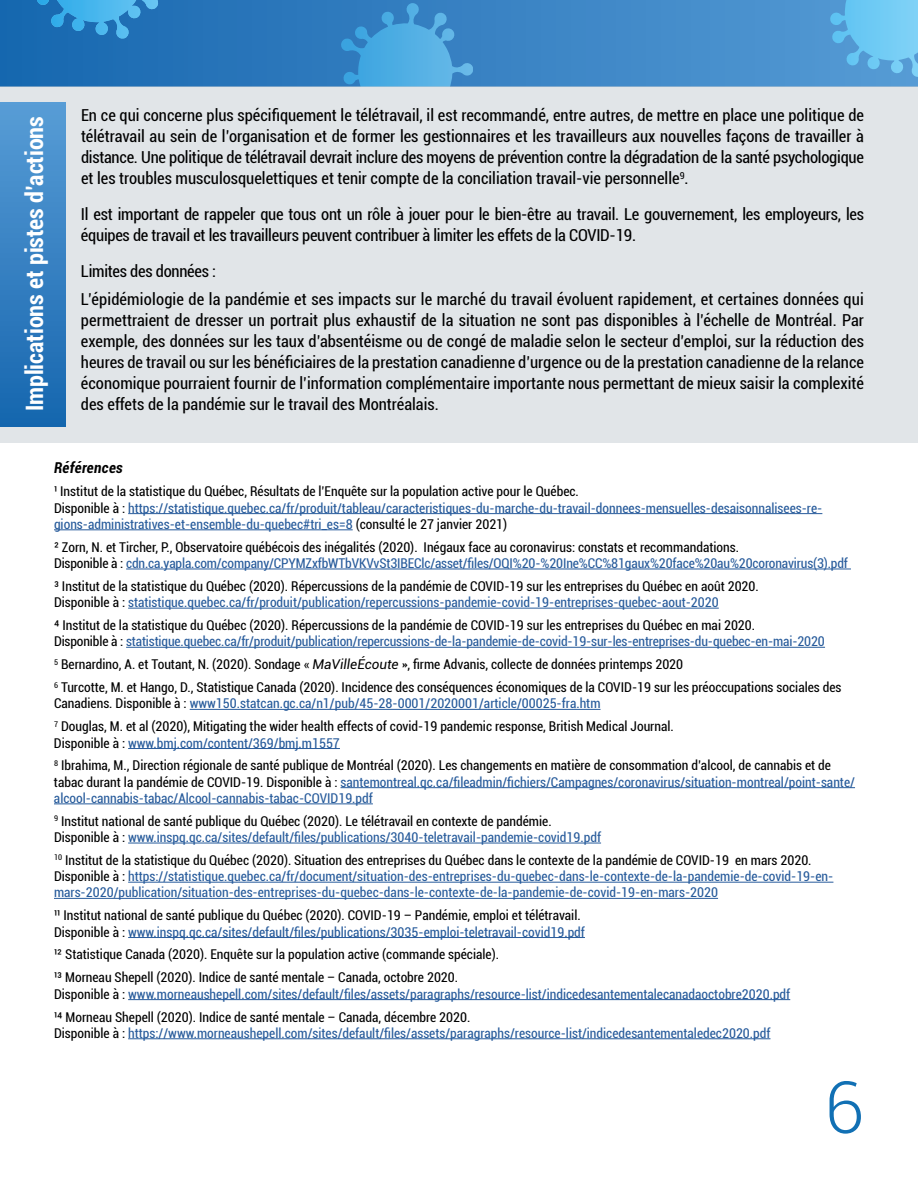
<style>
.page{position:relative;width:918px;height:1188px;background:#fff}
.page>*{position:absolute;margin:0;border:0;box-sizing:border-box;transform-origin:0 0}
.t1{font:300 72px "Roboto";color:#1170b4}
.t2{font:700 condensed 24px "Roboto";color:#fff}
.t3{font:condensed 16.5px/21px "Roboto";letter-spacing:-.01em;color:#000;text-align:justify}
.t4{font:condensed 16.5px/27.8px "Roboto";letter-spacing:.01em;color:#000}
.t5{font:italic 700 condensed 15px "Roboto";letter-spacing:.025em;color:#000}
.t6{font:condensed 13.5px/16.2px "Roboto";color:#000}
.t7{font:condensed 13.5px/16.2px "Roboto";color:#275b9b}
.s1{color:#000}
.s2{color:#275b9b}
.s3{font-style:italic;font-stretch:normal}
</style>
<div class="page">
<div style="left:0;top:0;width:918px;height:86px;background:linear-gradient(to right,#1667af,#569bd5)"></div>
<svg style="left:829px;top:0;width:89px;height:77px;background:#67bae9"></svg>
<svg style="left:32px;top:0;width:133px;height:39px;background:#2f8bca"></svg>
<svg style="left:340px;top:4px;width:133px;height:82px;background:#4398d3"></svg>
<div style="left:0;top:86px;width:918px;height:357px;background:#e1e5e8"></div>
<hr style="left:128px;top:513px;width:694px;height:1px;background:#275b9b">
<hr style="left:54px;top:529px;width:299px;height:1px;background:#275b9b">
<hr style="left:126px;top:569px;width:725px;height:1px;background:#275b9b">
<hr style="left:128px;top:608px;width:591px;height:1px;background:#275b9b">
<hr style="left:126px;top:647px;width:699px;height:1px;background:#275b9b">
<hr style="left:190px;top:709px;width:411px;height:1px;background:#275b9b">
<hr style="left:128px;top:748px;width:212px;height:1px;background:#275b9b">
<hr style="left:341px;top:787px;width:514px;height:1px;background:#275b9b">
<hr style="left:54px;top:804px;width:319px;height:1px;background:#275b9b">
<hr style="left:128px;top:843px;width:473px;height:1px;background:#275b9b">
<hr style="left:128px;top:882px;width:705px;height:1px;background:#275b9b">
<hr style="left:54px;top:898px;width:664px;height:1px;background:#275b9b">
<hr style="left:128px;top:937px;width:457px;height:1px;background:#275b9b">
<hr style="left:128px;top:999px;width:662px;height:1px;background:#275b9b">
<hr style="left:128px;top:1038px;width:642px;height:1px;background:#275b9b">
<div style="left:0;top:103px;width:65px;height:324px;background:linear-gradient(to bottom,#589cd6,#1566ae)"></div>
<h2 class="t2" style="left:18px;top:411px;width:297px;rotate:-90deg">Implications et pistes d’actions</h2>
<p class="t3" style="left:81px;top:105px;width:785px">En ce qui concerne plus spécifiquement le télétravail, il est recommandé, entre autres, de mettre en place une politique de télétravail au sein de l’organisation et de former les gestionnaires et les travailleurs aux nouvelles façons de travailler à distance. Une politique de télétravail devrait inclure des moyens de prévention contre la dégradation de la santé psychologique et les troubles musculosquelettiques et tenir compte de la conciliation travail-vie personnelle<sup>9</sup>.</p>
<p class="t3" style="left:81px;top:204px;width:785px">Il est important de rappeler que tous ont un rôle à jouer pour le bien-être au travail. Le gouvernement, les employeurs, les équipes de travail et les travailleurs peuvent contribuer à limiter les effets de la COVID-19.</p>
<p class="t4" style="left:81px;top:257px;width:784px">Limites des données :<br>L’épidémiologie de la pandémie et ses impacts sur le marché du travail évoluent rapidement, et certaines données qui</p>
<p class="t3" style="left:81px;top:309px;width:785px">permettraient de dresser un portrait plus exhaustif de la situation ne sont pas disponibles à l’échelle de Montréal. Par exemple, des données sur les taux d’absentéisme ou de congé de maladie selon le secteur d’emploi, sur la réduction des heures de travail ou sur les bénéficiaires de la prestation canadienne d’urgence ou de la prestation canadienne de la relance économique pourraient fournir de l’information complémentaire importante nous permettant de mieux saisir la complexité des effets de la pandémie sur le travail des Montréalais.</p>
<p class="t5" style="left:54px;top:458px;width:70px">Références</p>
<p class="t7" style="left:54px;top:483px;width:770px"><span class="s1">¹ Institut de la statistique du Québec, Résultats de l’Enquête sur la population active pour le Québec.<br>Disponible à :</span> https://statistique.quebec.ca/fr/produit/tableau/caracteristiques-du-marche-du-travail-donnees-mensuelles-desaisonnalisees-re&shy;gions-administratives-et-ensemble-du-quebec#tri_es=8 <span class="s1">(consulté le 27 janvier 2021)</span></p>
<p class="t6" style="left:54px;top:538px;width:795px">² Zorn, N. et Tircher, P., Observatoire québécois des inégalités (2020). Inégaux face au coronavirus: constats et recommandations.<br>Disponible à : <span class="s2">cdn.ca.yapla.com/company/CPYMZxfbWTbVKVvSt3IBEClc/asset/files/OQI%20-%20Ine%CC%81gaux%20face%20au%20coronavirus(3).pdf</span></p>
<p class="t6" style="left:54px;top:578px;width:706px">³ Institut de la statistique du Québec (2020). Répercussions de la pandémie de COVID-19 sur les entreprises du Québec en août 2020.<br>Disponible à : <span class="s2">statistique.quebec.ca/fr/produit/publication/repercussions-pandemie-covid-19-entreprises-quebec-aout-2020</span></p>
<p class="t7" style="left:54px;top:617px;width:772px"><span class="s1">⁴ Institut de la statistique du Québec (2020). Répercussions de la pandémie de COVID-19 sur les entreprises du Québec en mai 2020.<br>Disponible à :</span> statistique.quebec.ca/fr/produit/publication/repercussions-de-la-pandemie-de-covid-19-sur-les-entreprises-du-quebec-en-mai-2020</p>
<p class="t6" style="left:54px;top:653px;width:789px;line-height:23px"><sup>5</sup> Bernardino, A. et Toutant, N. (2020). Sondage « <span class="s3">MaVilleÉcoute</span> », firme Advanis, collecte de données printemps 2020<br><sup>6</sup> Turcotte, M. et Hango, D., Statistique Canada (2020). Incidence des conséquences économiques de la COVID-19 sur les préoccupations sociales des</p>
<p class="t6" style="left:54px;top:692px;width:621px;line-height:23px">Canadiens. Disponible à : <span class="s2">www150.statcan.gc.ca/n1/pub/45-28-0001/2020001/article/00025-fra.htm<br></span><sup>7</sup> Douglas, M. et al (2020), Mitigating the wider health effects of covid-19 pandemic response, British Medical Journal.</p>
<p class="t6" style="left:54px;top:731px;width:779px;line-height:23px">Disponible à : <span class="s2">www.bmj.com/content/369/bmj.m1557<br></span><sup>8</sup> Ibrahima, M., Direction régionale de santé publique de Montréal (2020). Les changements en matière de consommation d’alcool, de cannabis et de</p>
<p class="t7" style="left:54px;top:773px;width:803px"><span class="s1">tabac durant la pandémie de COVID-19. Disponible à :</span> santemontreal.qc.ca/fileadmin/fichiers/Campagnes/coronavirus/situation-montreal/point-sante/ alcool-cannabis-tabac/Alcool-cannabis-tabac-COVID19.pdf</p>
<p class="t6" style="left:54px;top:812px;width:549px"><sup>9</sup> Institut national de santé publique du Québec (2020). Le télétravail en contexte de pandémie.<br>Disponible à : <span class="s2">www.inspq.qc.ca/sites/default/files/publications/3040-teletravail-pandemie-covid19.pdf</span></p>
<p class="t7" style="left:54px;top:852px;width:781px"><sup>10</sup> <span class="s1">Institut de la statistique du Québec (2020). Situation des entreprises du Québec dans le contexte de la pandémie de COVID-19 en mars 2020.<br>Disponible à :</span> https://statistique.quebec.ca/fr/document/situation-des-entreprises-du-quebec-dans-le-contexte-de-la-pandemie-de-covid-19-en&shy;mars-2020/publication/situation-des-entreprises-du-quebec-dans-le-contexte-de-la-pandemie-de-covid-19-en-mars-2020</p>
<p class="t6" style="left:54px;top:907px;width:532px">¹¹ Institut national de santé publique du Québec (2020). COVID-19 – Pandémie, emploi et télétravail.<br>Disponible à : <span class="s2">www.inspq.qc.ca/sites/default/files/publications/3035-emploi-teletravail-covid19.pdf</span></p>
<p class="t6" style="left:54px;top:943px;width:447px;line-height:23px">¹² Statistique Canada (2020). Enquête sur la population active (commande spéciale).<br>¹³ Morneau Shepell (2020). Indice de santé mentale – Canada, octobre 2020.</p>
<p class="t7" style="left:54px;top:982px;width:738px;line-height:23px"><span class="s1">Disponible à :</span> www.morneaushepell.com/sites/default/files/assets/paragraphs/resource-list/indicedesantementalecanadaoctobre2020.pdf<br><span class="s1">¹⁴ Morneau Shepell (2020). Indice de santé mentale – Canada, décembre 2020.</span></p>
<p class="t7" style="left:54px;top:1024px;width:718px"><span class="s1">Disponible à :</span> https://www.morneaushepell.com/sites/default/files/assets/paragraphs/resource-list/indicedesantementaledec2020.pdf</p>
<h1 class="t1" style="left:824px;top:1057px;width:41px">6</h1>
</div>
